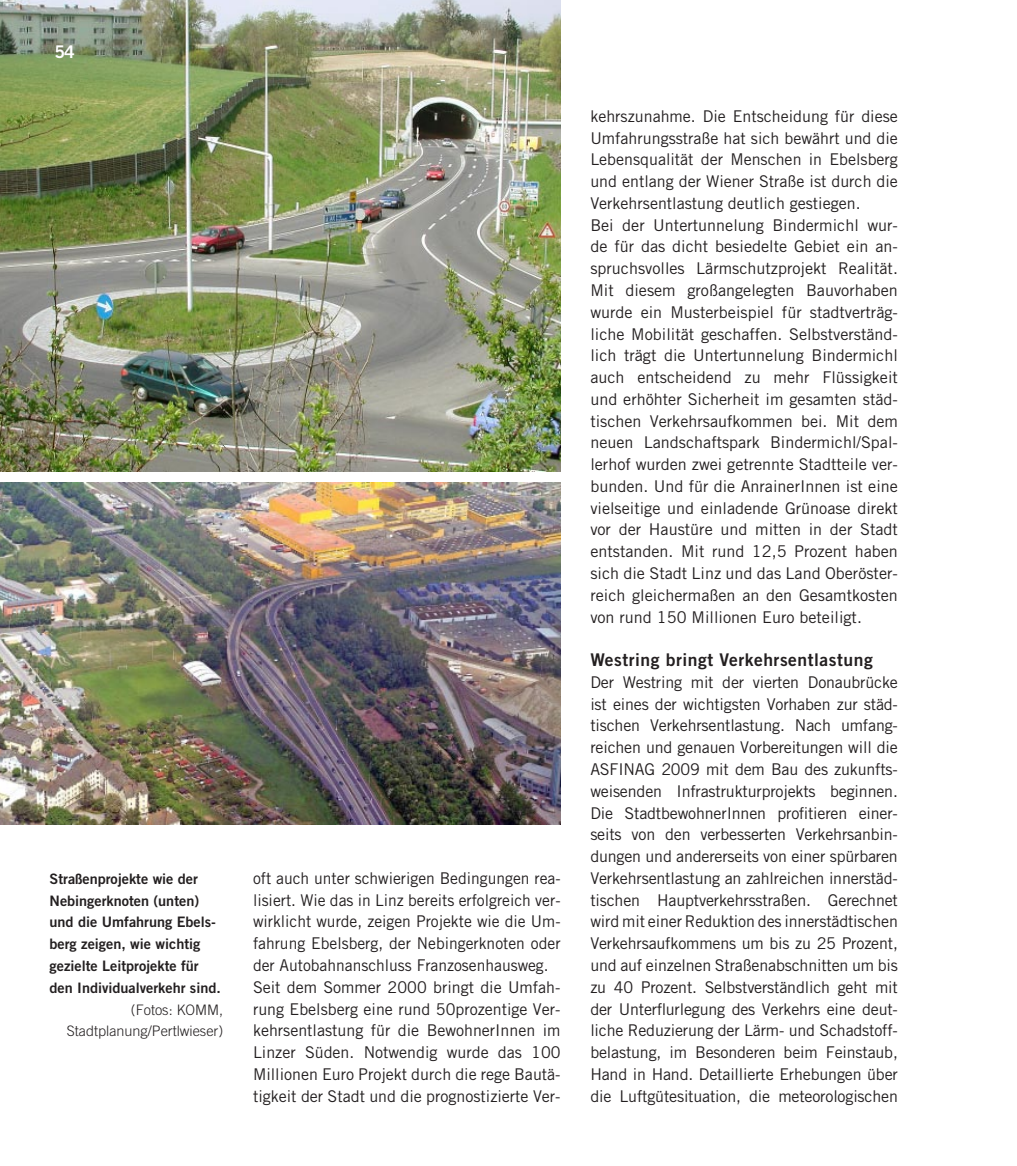
<style>
.page{position:relative;width:1017px;height:1166px;background:#fff}
.page>*{position:absolute;margin:0;border:0;box-sizing:border-box;transform-origin:0 0}
.t1{font:17.5px "Trade Gothic Bold Two";letter-spacing:.03em;color:#231f20}
.t2{font:17.5px "Trade Gothic Bold Two";color:#fff}
.t3{font:16.1px/21.7px "Trade Gothic";color:#231f20}
.t4{font:14.35px/21.7px "Trade Gothic Bold Two";color:#231f20}
.t5{font:300 14.35px/21.7px "Trade Gothic";color:#231f20;text-align:right}
</style>
<div class="page">
<img style="left:0;top:0;width:561px;height:471px">
<img style="left:0;top:482px;width:561px;height:343px">
<p class="t2" style="left:55px;top:41px;width:22px">54</p>
<p class="t4" style="left:50px;top:867px;width:173px">Straßenprojekte wie der<br>Nebingerknoten (unten) und die Umfahrung Ebels&shy;berg zeigen, wie wichtig gezielte Leitprojekte für den Individualverkehr sind.</p>
<p class="t5" style="left:67px;top:998px;width:158px">(Fotos: KOMM ,<br>Stadtplanung/Pertlwieser)</p>
<p class="t3" style="left:253px;top:867px;width:309px">oft auch unter schwierigen Bedingungen rea&shy;lisiert. Wie das in Linz bereits erfolgreich ver&shy;wirklicht wurde, zeigen Projekte wie die Um&shy;fahrung Ebelsberg, der Nebingerknoten oder der Autobahnanschluss Franzosenhausweg.<br>Seit dem Sommer 2000 bringt die Umfah&shy;rung Ebelsberg eine rund 50prozentige Ver&shy;kehrsentlastung für die BewohnerInnen im Linzer Süden. Notwendig wurde das 100<br>Millionen Euro Projekt durch die rege Bautä&shy;tigkeit der Stadt und die prognostizierte Ver-</p>
<p class="t3" style="left:590px;top:105px;width:309px">kehrszunahme. Die Entscheidung für diese Umfahrungsstraße hat sich bewährt und die Lebensqualität der Menschen in Ebelsberg und entlang der Wiener Straße ist durch die Verkehrsentlastung deutlich gestiegen.<br>Bei der Untertunnelung Bindermichl wur&shy;de für das dicht besiedelte Gebiet ein an&shy;spruchsvolles Lärmschutzprojekt Realität.<br>Mit diesem großangelegten Bauvorhaben wurde ein Musterbeispiel für stadtverträg&shy;liche Mobilität geschaffen. Selbstverständ&shy;lich trägt die Untertunnelung Bindermichl auch entscheidend zu mehr Flüssigkeit und erhöhter Sicherheit im gesamten städ&shy;tischen Verkehrsaufkommen bei. Mit dem neuen Landschaftspark Bindermichl/Spal&shy;lerhof wurden zwei getrennte Stadtteile ver&shy;bunden. Und für die AnrainerInnen ist eine vielseitige und einladende Grünoase direkt vor der Haustüre und mitten in der Stadt entstanden. Mit rund 12,5 Prozent haben sich die Stadt Linz und das Land Oberöster&shy;reich gleichermaßen an den Gesamtkosten von rund 150 Millionen Euro beteiligt.</p>
<p class="t1" style="left:590px;top:649px;width:284px">Westring bringt Verkehrsentlastung</p>
<p class="t3" style="left:590px;top:671px;width:309px;text-align:justify">Der Westring mit der vierten Donaubrücke ist eines der wichtigsten Vorhaben zur städ&shy;tischen Verkehrsentlastung. Nach umfang&shy;reichen und genauen Vorbereitungen will die ASFINAG 2009 mit dem Bau des zukunfts&shy;weisenden Infrastrukturprojekts beginnen.<br>Die StadtbewohnerInnen profitieren einer&shy;seits von den verbesserten Verkehrsanbin&shy;dungen und andererseits von einer spürbaren Verkehrsentlastung an zahlreichen innerstäd&shy;tischen Hauptverkehrsstraßen. Gerechnet wird mit einer Reduktion des innerstädtischen Verkehrsaufkommens um bis zu 25 Prozent, und auf einzelnen Straßenabschnitten um bis zu 40 Prozent. Selbstverständlich geht mit der Unterflurlegung des Verkehrs eine deut&shy;liche Reduzierung der Lärm- und Schadstoff&shy;belastung, im Besonderen beim Feinstaub, Hand in Hand. Detaillierte Erhebungen über die Luftgütesituation, die meteorologischen</p>
</div>
